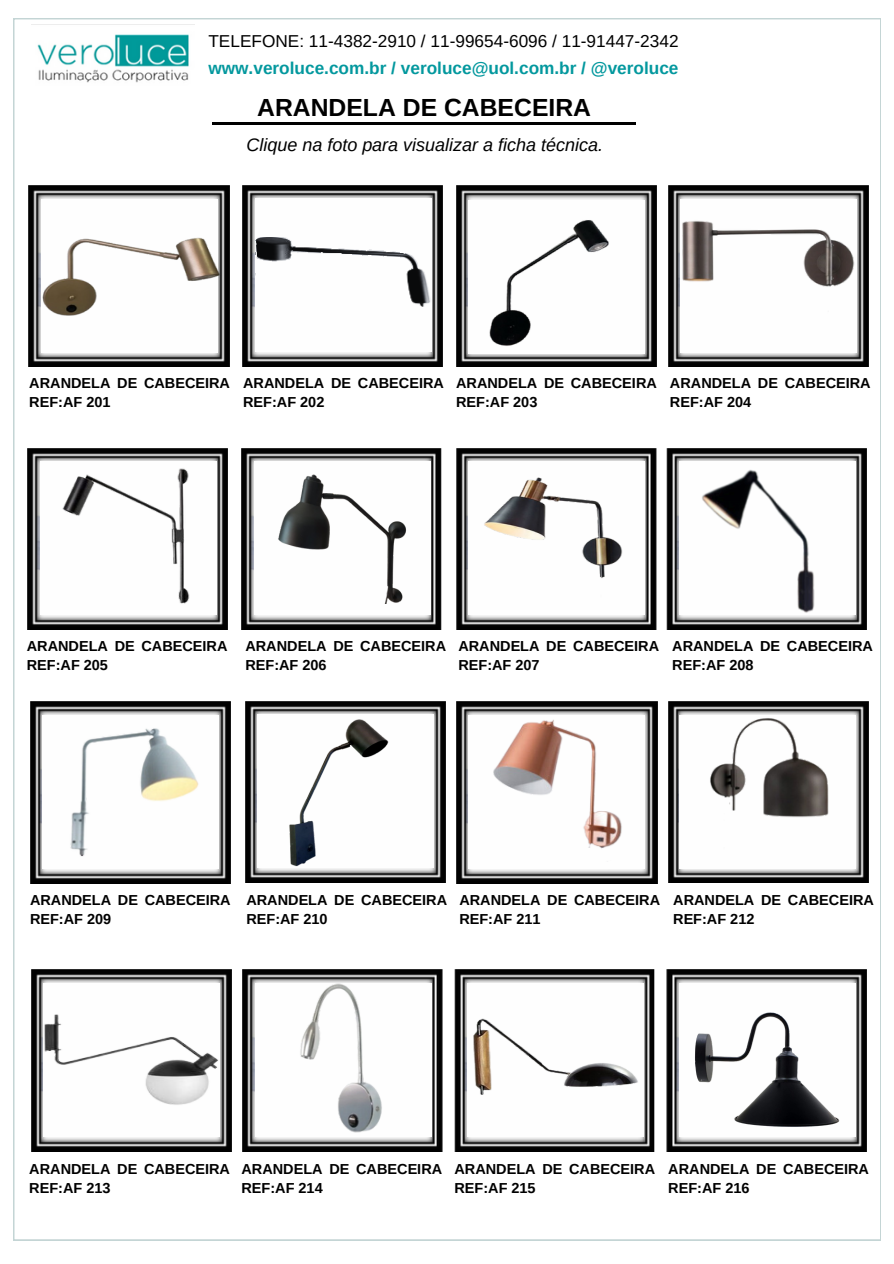
<style>
.page{position:relative;width:894px;height:1264px;background:#fff}
.page>*{position:absolute;margin:0;border:0;box-sizing:border-box;transform-origin:0 0}
.t1{font:700 24.75px "Arimo";color:#000}
.t2{font:italic 18px "Arimo";color:#000}
.t3{font:17.25px/27px "Arimo";color:#000}
.t4{font:700 14.55px/19.2px "Arimo";color:#000}
.s1{font-weight:700;color:#03989e}
</style>
<div class="page">
<img style="left:456px;top:186px;width:200px;height:181px">
<img style="left:242px;top:186px;width:201px;height:181px">
<hr style="left:212px;top:122px;width:95px;height:2px;background:#000">
<svg style="left:307px;top:122px;width:16px;height:2px"></svg>
<hr style="left:323px;top:122px;width:312px;height:2px;background:#000">
<img style="left:29px;top:186px;width:5px;height:181px">
<div style="left:255px;top:198px;width:176px;height:153px;background:#fefefe"></div>
<img style="left:37px;top:34px;width:152px;height:49px">
<img style="left:668px;top:186px;width:200px;height:181px">
<div style="left:680px;top:199px;width:176px;height:153px;background:#fefefe"></div>
<img style="left:28px;top:448px;width:200px;height:181px">
<div style="left:40px;top:461px;width:176px;height:154px;background:#fefefe"></div>
<img style="left:241px;top:448px;width:625px;height:181px">
<div style="left:254px;top:461px;width:176px;height:154px;background:#fefefe"></div>
<div style="left:468px;top:461px;width:176px;height:154px;background:#fefefe"></div>
<div style="left:678px;top:461px;width:177px;height:154px;background:#fefefe"></div>
<img style="left:30px;top:702px;width:200px;height:181px">
<img style="left:456px;top:702px;width:201px;height:181px">
<div style="left:468px;top:715px;width:176px;height:153px;background:#fefefe"></div>
<img style="left:668px;top:701px;width:200px;height:181px">
<div style="left:678px;top:715px;width:177px;height:154px;background:#fefefe"></div>
<img style="left:243px;top:969px;width:623px;height:182px">
<div style="left:255px;top:983px;width:176px;height:153px;background:#fefefe"></div>
<div style="left:678px;top:983px;width:177px;height:153px;background:#fefefe"></div>
<img style="left:245px;top:701px;width:200px;height:181px">
<div style="left:257px;top:714px;width:176px;height:154px;background:#fefefe"></div>
<img style="left:31px;top:969px;width:200px;height:182px">
<div style="left:43px;top:983px;width:176px;height:153px;background:#fefefe"></div>
<img style="left:34px;top:185px;width:196px;height:182px">
<img style="left:278px;top:474px;width:128px;height:129px">
<img style="left:280px;top:719px;width:116px;height:150px">
<img style="left:457px;top:190px;width:188px;height:172px">
<img style="left:484px;top:477px;width:139px;height:101px">
<img style="left:702px;top:470px;width:113px;height:143px">
<img style="left:39px;top:1009px;width:179px;height:126px">
<div style="left:467px;top:983px;width:176px;height:153px;background:#fefefe"></div>
<img style="left:473px;top:1018px;width:56px;height:77px">
<img style="left:529px;top:1052px;width:109px;height:35px">
<img style="left:695px;top:1012px;width:144px;height:115px">
<img style="left:255px;top:238px;width:176px;height:69px">
<img style="left:30px;top:712px;width:201px;height:160px">
<img style="left:486px;top:719px;width:139px;height:152px">
<img style="left:41px;top:458px;width:168px;height:146px">
<img style="left:678px;top:220px;width:177px;height:116px">
<img style="left:700px;top:711px;width:134px;height:162px">
<img style="left:287px;top:981px;width:101px;height:152px">
<p class="t3" style="left:208px;top:27px;width:471px">TELEFONE: 11-4382-2910 / 11-99654-6096 / 11-91447-2342 <span class="s1">www.veroluce.com.br / veroluce@uol.com.br / @veroluce</span></p>
<p class="t1" style="left:257px;top:93px;width:335px">ARANDELA DE CABECEIRA</p>
<p class="t2" style="left:246px;top:135px;width:358px">Clique na foto para visualizar a ficha técnica.</p>
<p class="t4" style="left:29px;top:373px;width:202px">ARANDELA DE CABECEIRA<br>REF:AF 201</p>
<p class="t4" style="left:243px;top:373px;width:202px">ARANDELA DE CABECEIRA<br>REF:AF 202</p>
<p class="t4" style="left:456px;top:373px;width:202px">ARANDELA DE CABECEIRA<br>REF:AF 203</p>
<p class="t4" style="left:669px;top:373px;width:202px">ARANDELA DE CABECEIRA<br>REF:AF 204</p>
<p class="t4" style="left:27px;top:636px;width:202px">ARANDELA DE CABECEIRA<br>REF:AF 205</p>
<p class="t4" style="left:245px;top:636px;width:202px">ARANDELA DE CABECEIRA<br>REF:AF 206</p>
<p class="t4" style="left:458px;top:636px;width:202px">ARANDELA DE CABECEIRA<br>REF:AF 207</p>
<p class="t4" style="left:672px;top:636px;width:202px">ARANDELA DE CABECEIRA<br>REF:AF 208</p>
<p class="t4" style="left:30px;top:890px;width:202px">ARANDELA DE CABECEIRA<br>REF:AF 209</p>
<p class="t4" style="left:246px;top:890px;width:202px">ARANDELA DE CABECEIRA<br>REF:AF 210</p>
<p class="t4" style="left:459px;top:890px;width:202px">ARANDELA DE CABECEIRA<br>REF:AF 211</p>
<p class="t4" style="left:673px;top:890px;width:202px">ARANDELA DE CABECEIRA<br>REF:AF 212</p>
<p class="t4" style="left:29px;top:1159px;width:202px">ARANDELA DE CABECEIRA<br>REF:AF 213</p>
<p class="t4" style="left:241px;top:1159px;width:202px">ARANDELA DE CABECEIRA<br>REF:AF 214</p>
<p class="t4" style="left:454px;top:1159px;width:202px">ARANDELA DE CABECEIRA<br>REF:AF 215</p>
<p class="t4" style="left:668px;top:1159px;width:202px">ARANDELA DE CABECEIRA<br>REF:AF 216</p>
</div>
